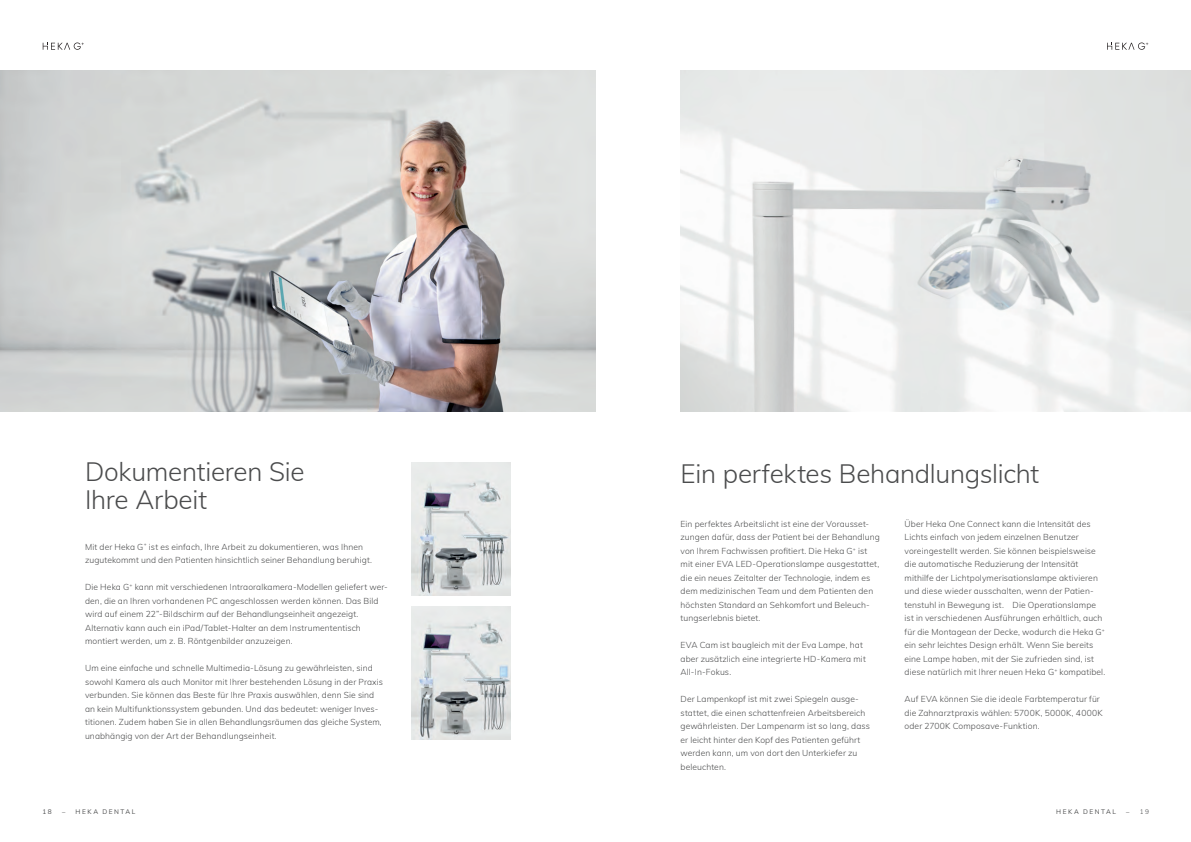
<style>
.page{position:relative;width:1191px;height:842px;background:#fff}
.page>*{position:absolute;margin:0;border:0;box-sizing:border-box;transform-origin:0 0}
.t1{font:300 26px/28px "Mulish";letter-spacing:-.01em;color:#4b4c4d}
.t2{font:300 8.5px/13.5px "Mulish";letter-spacing:.01em;color:#4b4c4d}
.t3{font:6.5px "Mulish";letter-spacing:.23em;color:#4b4c4d}
.t4{font:300 6.5px "Mulish";color:#4b4c4d}
.s1{font-weight:400}
</style>
<div class="page">
<svg style="left:43px;top:43px;width:41px;height:7px"></svg>
<svg style="left:1107px;top:43px;width:41px;height:7px"></svg>
<img style="left:0;top:71px;width:595px;height:340px">
<img style="left:411px;top:607px;width:99px;height:133px">
<img style="left:680px;top:71px;width:511px;height:340px">
<img style="left:411px;top:462px;width:99px;height:133px">
<h1 class="t1" style="left:85px;top:456px;width:221px">Dokumentieren Sie<br>Ihre Arbeit</h1>
<p class="t2" style="left:85px;top:539px;width:288px">Mit der Heka G<sup>+</sup> ist es einfach, Ihre Arbeit zu dokumentieren, was Ihnen zugutekommt und den Patienten hinsichtlich seiner Behandlung beruhigt.</p>
<p class="t2" style="left:85px;top:580px;width:304px">Die Heka G<sup>+</sup> kann mit verschiedenen Intraoralkamera-Modellen geliefert wer&shy;den, die an Ihren vorhandenen PC angeschlossen werden können. Das Bild wird auf einem 22”-Bildschirm auf der Behandlungseinheit angezeigt.<br>Alternativ kann auch ein iPad/Tablet-Halter an dem Instrumententisch montiert werden, um z. B. Röntgenbilder anzuzeigen.</p>
<p class="t2" style="left:85px;top:661px;width:299px">Um eine einfache und schnelle Multimedia-Lösung zu gewährleisten, sind sowohl Kamera als auch Monitor mit Ihrer bestehenden Lösung in der Praxis verbunden. Sie können das Beste für Ihre Praxis auswählen, denn Sie sind an kein Multifunktionssystem gebunden. Und das bedeutet: weniger Inves&shy;titionen. Zudem haben Sie in allen Behandlungsräumen das gleiche System, unabhängig von der Art der Behandlungseinheit.</p>
<h1 class="t1" style="left:680px;top:458px;width:360px">Ein perfektes Behandlungslicht</h1>
<p class="t2" style="left:680px;top:516px;width:201px">Ein perfektes Arbeitslicht ist eine der Vorausset&shy;zungen dafür, dass der Patient bei der Behandlung von Ihrem Fachwissen profitiert. Die Heka G<sup>+</sup> ist mit einer EVA LED-Operationslampe ausgestattet, die ein neues Zeitalter der Technologie, indem es dem medizinischen Team und dem Patienten den höchsten Standard an Sehkomfort und Beleuch&shy;tungserlebnis bietet.</p>
<p class="t2" style="left:680px;top:638px;width:187px">EVA Cam ist baugleich mit der Eva Lampe, hat aber zusätzlich eine integrierte HD-Kamera mit<br>All-In-Fokus.</p>
<p class="t2" style="left:680px;top:692px;width:191px">Der Lampenkopf ist mit zwei Spiegeln ausge&shy;stattet, die einen schattenfreien Arbeitsbereich gewährleisten. Der Lampenarm ist so lang, dass er leicht hinter den Kopf des Patienten geführt werden kann, um von dort den Unterkiefer zu beleuchten.</p>
<p class="t2" style="left:904px;top:516px;width:202px">Über Heka One Connect kann die Intensität des Lichts einfach von jedem einzelnen Benutzer voreingestellt werden. Sie können beispielsweise die automatische Reduzierung der Intensität mithilfe der Lichtpolymerisationslampe aktivieren und diese wieder ausschalten, wenn der Patien&shy;tenstuhl in Bewegung ist. Die Operationslampe ist in verschiedenen Ausführungen erhältlich, auch für die Montagean der Decke, wodurch die Heka G<sup>+ </sup>ein sehr leichtes Design erhält. Wenn Sie bereits eine Lampe haben, mit der Sie zufrieden sind, ist diese natürlich mit Ihrer neuen Heka G<sup>+</sup> kompatibel.</p>
<p class="t2" style="left:904px;top:692px;width:200px">Auf EVA können Sie die ideale Farbtemperatur für die Zahnarztpraxis wählen: 5700K, 5000K, 4000K oder 2700K Composave-Funktion.</p>
<p class="t3" style="left:43px;top:806px;width:11px">18</p>
<p class="t3" style="left:62px;top:806px;width:75px">– HEKA DENTAL</p>
<p class="t3" style="left:1056px;top:806px;width:61px">HEKA DENTAL</p>
<p class="t4" style="left:1126px;top:806px;width:24px"><span class="s1">–</span> 19</p>
</div>
